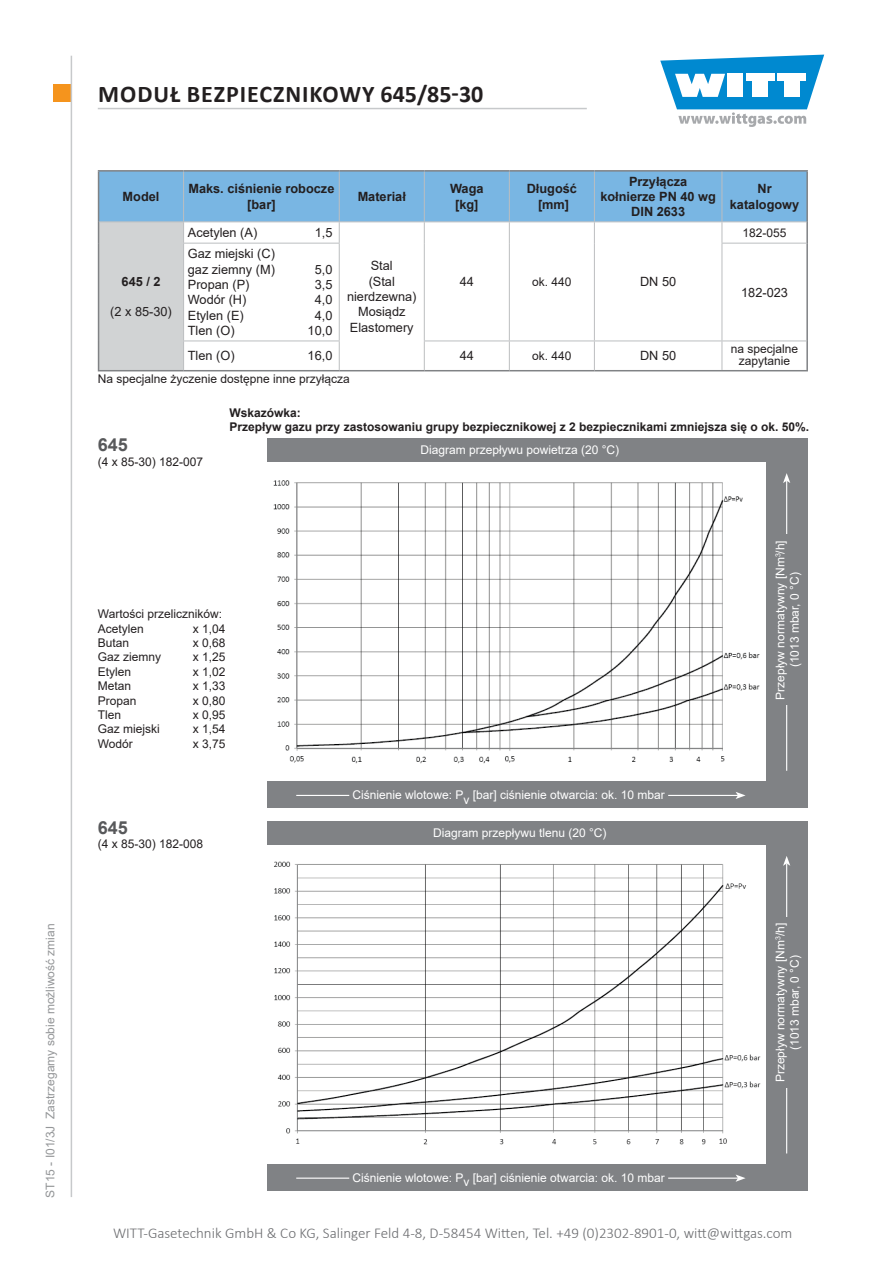
<style>
.page{position:relative;width:893px;height:1263px;background:#fff}
.page>*{position:absolute;margin:0;border:0;box-sizing:border-box;transform-origin:0 0}
.t1{font:700 24px "Calibri";letter-spacing:.04em;color:#231f20}
.t2{font:700 18px "Arial";color:#58595b}
.t3{font:300 15px "Calibri";color:#6b6c6f}
.Einleitungstext{font:12.75px/15.3px "Arial";color:#231f20;text-align:center}
.Einleitungstext-2{font:700 12.75px/15.3px "Arial";color:#231f20;text-align:center}
.t4{font:12px/14.4px "Arial";color:#fff;text-align:center}
.Überschrift{font:12px/14.4px "Arial";color:#231f20}
.t5{font:700 12px/14.4px "Arial";color:#231f20}
.t6{font:12px "Arial";color:#949698}
.Einleitungstext-3{font:12px "Arial";color:#231f20}
.Grundtext{font:12px "Arial";color:#231f20}
</style>
<div class="page">
<div style="left:53px;top:85px;width:17px;height:17px;background:#f5941d"></div>
<svg style="left:660px;top:55px;width:164px;height:72px"></svg>
<hr style="left:71px;top:56px;width:1px;height:1141px;background:#c7c9cb">
<hr style="left:98px;top:108px;width:489px;height:1px;background:#c7c9cb">
<div style="left:268px;top:821px;width:540px;height:370px;background:#808285"></div>
<div style="left:264px;top:844px;width:501px;height:319px;background:#fff"></div>
<hr style="left:296px;top:1177px;width:442px;height:2px;background:#fff">
<svg style="left:736px;top:1174px;width:10px;height:8px"></svg>
<hr style="left:786px;top:863px;width:1px;height:290px;background:#fff">
<svg style="left:783px;top:856px;width:7px;height:10px"></svg>
<div style="left:350px;top:1167px;width:317px;height:20px;background:#808285"></div>
<div style="left:268px;top:438px;width:540px;height:370px;background:#808285"></div>
<div style="left:264px;top:462px;width:501px;height:319px;background:#fff"></div>
<hr style="left:296px;top:795px;width:442px;height:1px;background:#fff">
<svg style="left:736px;top:792px;width:10px;height:7px"></svg>
<hr style="left:786px;top:481px;width:1px;height:290px;background:#fff">
<svg style="left:783px;top:473px;width:7px;height:10px"></svg>
<div style="left:350px;top:784px;width:317px;height:21px;background:#808285"></div>
<div style="left:99px;top:222px;width:85px;height:149px;background:#d1d3d4"></div>
<svg style="left:184px;top:243px;width:622px;height:127px"></svg>
<hr style="left:98px;top:170px;width:86px;height:2px;background:#808285">
<hr style="left:184px;top:170px;width:155px;height:2px;background:#808285">
<hr style="left:339px;top:170px;width:85px;height:2px;background:#808285">
<hr style="left:424px;top:170px;width:85px;height:2px;background:#808285">
<hr style="left:509px;top:170px;width:85px;height:2px;background:#808285">
<hr style="left:594px;top:170px;width:128px;height:2px;background:#808285">
<hr style="left:722px;top:170px;width:86px;height:2px;background:#808285">
<hr style="left:806px;top:172px;width:2px;height:50px;background:#808285">
<hr style="left:806px;top:222px;width:2px;height:21px;background:#808285">
<hr style="left:98px;top:243px;width:1px;height:98px;background:#808285">
<hr style="left:806px;top:243px;width:2px;height:98px;background:#808285">
<svg style="left:98px;top:341px;width:1px;height:29px"></svg>
<hr style="left:806px;top:341px;width:2px;height:29px;background:#808285">
<hr style="left:98px;top:370px;width:86px;height:1px;background:#808285">
<hr style="left:184px;top:370px;width:155px;height:1px;background:#808285">
<hr style="left:339px;top:370px;width:85px;height:1px;background:#808285">
<hr style="left:424px;top:370px;width:85px;height:1px;background:#808285">
<hr style="left:509px;top:370px;width:85px;height:1px;background:#808285">
<hr style="left:594px;top:370px;width:128px;height:1px;background:#808285">
<hr style="left:722px;top:370px;width:86px;height:1px;background:#808285">
<svg style="left:98px;top:171px;width:709px;height:72px"></svg>
<hr style="left:183px;top:243px;width:157px;height:1px;background:#bcbec0">
<hr style="left:183px;top:243px;width:1px;height:98px;background:#bcbec0">
<hr style="left:339px;top:243px;width:1px;height:98px;background:#bcbec0">
<hr style="left:424px;top:243px;width:1px;height:98px;background:#bcbec0">
<hr style="left:509px;top:243px;width:1px;height:98px;background:#bcbec0">
<hr style="left:594px;top:243px;width:1px;height:98px;background:#bcbec0">
<hr style="left:722px;top:243px;width:84px;height:1px;background:#bcbec0">
<hr style="left:722px;top:243px;width:1px;height:98px;background:#bcbec0">
<hr style="left:183px;top:341px;width:157px;height:1px;background:#bcbec0">
<svg style="left:183px;top:342px;width:1px;height:28px"></svg>
<svg style="left:339px;top:341px;width:1px;height:29px"></svg>
<hr style="left:424px;top:341px;width:85px;height:1px;background:#bcbec0">
<svg style="left:424px;top:341px;width:1px;height:29px"></svg>
<hr style="left:509px;top:341px;width:85px;height:1px;background:#bcbec0">
<svg style="left:509px;top:341px;width:1px;height:29px"></svg>
<hr style="left:594px;top:341px;width:128px;height:1px;background:#bcbec0">
<svg style="left:594px;top:341px;width:1px;height:29px"></svg>
<hr style="left:722px;top:341px;width:84px;height:1px;background:#bcbec0">
<svg style="left:722px;top:341px;width:1px;height:29px"></svg>
<img style="left:273px;top:480px;width:487px;height:284px">
<img style="left:274px;top:861px;width:487px;height:284px">
<p class="t6" style="left:42px;top:1197px;width:276px;rotate:-90deg">ST15 - I01/3J Zastrzegamy sobie możliwość zmian</p>
<h1 class="t1" style="left:98px;top:77px;width:387px">MODUŁ BEZPIECZNIKOWY 645/85-30</h1>
<p class="Einleitungstext-2" style="left:123px;top:189px;width:38px">Model</p>
<p class="Einleitungstext-2" style="left:188px;top:181px;width:147px">Maks. ciśnienie robocze [bar]</p>
<p class="Einleitungstext-2" style="left:358px;top:189px;width:50px">Materiał</p>
<p class="Einleitungstext-2" style="left:450px;top:181px;width:35px">Waga [kg]</p>
<p class="Einleitungstext-2" style="left:527px;top:181px;width:52px">Długość [mm]</p>
<p class="Einleitungstext-2" style="left:600px;top:174px;width:117px">Przyłącza kołnierze PN 40 wg<br>DIN 2633</p>
<p class="Einleitungstext-2" style="left:730px;top:181px;width:71px">Nr katalogowy</p>
<p class="Einleitungstext-2" style="left:122px;top:274px;width:40px">645 / 2</p>
<p class="Einleitungstext" style="left:110px;top:304px;width:63px">(2 x 85-30)</p>
<p class="Einleitungstext" style="left:188px;top:225px;width:71px">Acetylen (A)</p>
<p class="Einleitungstext" style="left:315px;top:225px;width:19px">1,5</p>
<p class="Einleitungstext" style="left:188px;top:246px;width:89px;text-align:left">Gaz miejski (C) gaz ziemny (M)</p>
<p class="Einleitungstext" style="left:315px;top:261px;width:19px">5,0</p>
<p class="Einleitungstext" style="left:188px;top:277px;width:63px">Propan (P)</p>
<p class="Einleitungstext" style="left:315px;top:277px;width:19px">3,5</p>
<p class="Einleitungstext" style="left:188px;top:292px;width:60px">Wodór (H)</p>
<p class="Einleitungstext" style="left:315px;top:292px;width:19px">4,0</p>
<p class="Einleitungstext" style="left:188px;top:307px;width:57px">Etylen (E)</p>
<p class="Einleitungstext" style="left:315px;top:307px;width:19px">4,0</p>
<p class="Einleitungstext" style="left:188px;top:323px;width:48px">Tlen (O)</p>
<p class="Einleitungstext" style="left:308px;top:323px;width:26px">10,0</p>
<p class="Einleitungstext" style="left:347px;top:258px;width:71px">Stal<br>(Stal nierdzewna)<br>Mosiądz<br>Elastomery</p>
<p class="Einleitungstext" style="left:460px;top:274px;width:16px">44</p>
<p class="Einleitungstext-3" style="left:532px;top:273px;width:41px">ok. 440</p>
<p class="Einleitungstext" style="left:640px;top:274px;width:38px">DN 50</p>
<p class="Grundtext" style="left:742px;top:224px;width:46px">182-055</p>
<p class="Einleitungstext" style="left:741px;top:284px;width:48px">182-023</p>
<p class="Einleitungstext" style="left:188px;top:348px;width:48px">Tlen (O)</p>
<p class="Einleitungstext" style="left:308px;top:348px;width:26px">16,0</p>
<p class="Einleitungstext" style="left:460px;top:348px;width:16px">44</p>
<p class="Einleitungstext-3" style="left:532px;top:348px;width:41px">ok. 440</p>
<p class="Einleitungstext" style="left:640px;top:348px;width:38px">DN 50</p>
<p class="Überschrift" style="left:731px;top:342px;width:69px;line-height:12px;text-align:center">na specjalne zapytanie</p>
<p class="Überschrift" style="left:98px;top:372px;width:254px">Na specjalne życzenie dostępne inne przyłącza</p>
<p class="t5" style="left:230px;top:406px;width:581px">Wskazówka:<br>Przepływ gazu przy zastosowaniu grupy bezpiecznikowej z 2 bezpiecznikami zmniejsza się o ok. 50%.</p>
<p class="t2" style="left:98px;top:432px;width:32px">645</p>
<p class="Überschrift" style="left:98px;top:454px;width:107px">(4 x 85-30) 182-007</p>
<p class="Überschrift" style="left:98px;top:607px;width:126px">Wartości przeliczników:<br>Acetylen</p>
<p class="Überschrift" style="left:193px;top:621px;width:34px">x 1,04</p>
<p class="Überschrift" style="left:98px;top:635px;width:33px">Butan</p>
<p class="Überschrift" style="left:193px;top:635px;width:34px">x 0,68</p>
<p class="Überschrift" style="left:98px;top:650px;width:65px">Gaz ziemny</p>
<p class="Überschrift" style="left:193px;top:650px;width:34px">x 1,25</p>
<p class="Überschrift" style="left:98px;top:664px;width:35px">Etylen</p>
<p class="Überschrift" style="left:193px;top:664px;width:34px">x 1,02</p>
<p class="Überschrift" style="left:98px;top:679px;width:35px">Metan</p>
<p class="Überschrift" style="left:193px;top:679px;width:34px">x 1,33</p>
<p class="Überschrift" style="left:98px;top:693px;width:40px">Propan</p>
<p class="Überschrift" style="left:193px;top:693px;width:34px">x 0,80</p>
<p class="Überschrift" style="left:98px;top:707px;width:25px">Tlen</p>
<p class="Überschrift" style="left:193px;top:707px;width:34px">x 0,95</p>
<p class="Überschrift" style="left:98px;top:722px;width:64px">Gaz miejski</p>
<p class="Überschrift" style="left:193px;top:722px;width:34px">x 1,54</p>
<p class="Überschrift" style="left:98px;top:736px;width:37px">Wodór</p>
<p class="Überschrift" style="left:193px;top:736px;width:34px">x 3,75</p>
<p class="t2" style="left:98px;top:815px;width:32px">645</p>
<p class="Überschrift" style="left:98px;top:837px;width:107px">(4 x 85-30) 182-008</p>
<p class="t4" style="left:420px;top:443px;width:200px">Diagram przepływu powietrza (20 °C)</p>
<p class="t4" style="left:353px;top:787px;width:314px">Ciśnienie wlotowe: Pv [bar] ciśnienie otwarcia: ok. 10 mbar</p>
<p class="t4" style="left:433px;top:825px;width:175px">Diagram przepływu tlenu (20 °C)</p>
<p class="t4" style="left:353px;top:1170px;width:314px">Ciśnienie wlotowe: Pv [bar] ciśnienie otwarcia: ok. 10 mbar</p>
<p class="t4" style="left:773px;top:699px;width:161px;rotate:-90deg">Przepływ normatywny [Nm<sup>3</sup>/h] (1013 mbar, 0 °C)</p>
<p class="t4" style="left:773px;top:1082px;width:161px;rotate:-90deg">Przepływ normatywny [Nm<sup>3</sup>/h] (1013 mbar, 0 °C)</p>
<p class="t3" style="left:113px;top:1224px;width:681px">WITT-Gasetechnik GmbH &amp; Co KG, Salinger Feld 4-8, D-58454 Witten, Tel. +49 (0)2302-8901-0, witt@wittgas.com</p>
</div>
